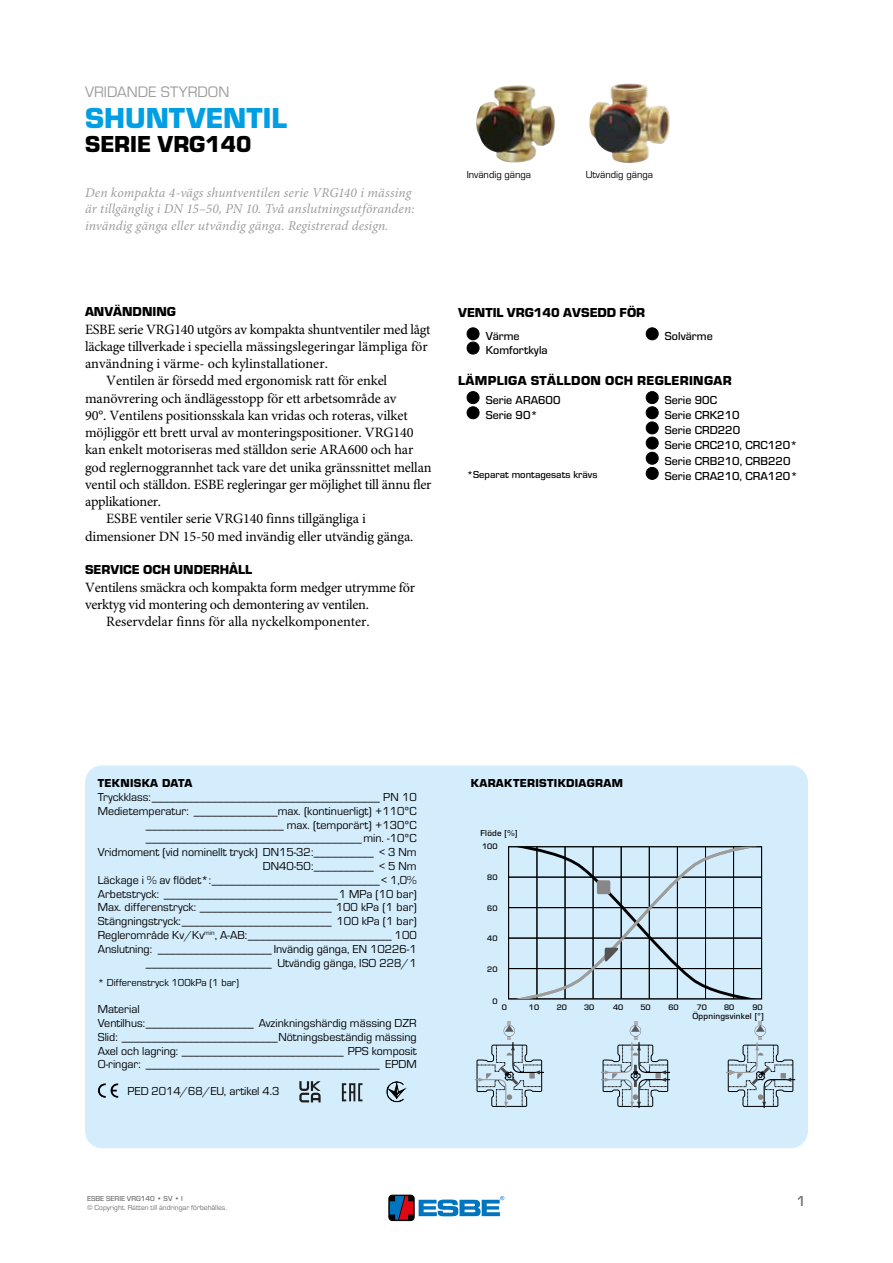
<style>
.page{position:relative;width:893px;height:1263px;background:#fff}
.page>*{position:absolute;margin:0;border:0;box-sizing:border-box;transform-origin:0 0}
.t1{font:700 30px "ESBE Eurostile";color:#009fe3}
.t2{font:700 24px "ESBE Eurostile";color:#000}
.t3{font:15.75px "ESBE Eurostile";color:#9d9d9c}
.t4{font:500 15px "ESBE Eurostile";color:#706f6f}
.t5{font:14.25px "Minion Pro";letter-spacing:-.01em;color:#000}
.t6{font:italic 13.5px/16.5px "Minion Pro";letter-spacing:.005em;color:#9d9d9c}
.t7{font:700 13.5px "ESBE Eurostile";color:#000}
.t8{font:700 13.5px "ESBE Eurostile";letter-spacing:.025em;color:#000}
.t9{font:12px/13.8px "ESBE Eurostile";color:#000;text-align:right}
.t10{font:500 12px/15.1px "ESBE Eurostile";color:#000}
.t11{font:700 12px "ESBE Eurostile";letter-spacing:.025em;color:#000}
.t12{font:10.5px "ESBE Eurostile";color:#000}
.t13{font:500 10.5px "ESBE Eurostile";color:#000}
.t14{font:500 9px "ESBE Eurostile";letter-spacing:.025em;color:#000}
.t15{font:500 8.25px "ESBE Eurostile";color:#000}
.t16{font:7.5px "ESBE Eurostile";color:#706f6f}
.t17{font:500 7.5px "ESBE Eurostile";color:#706f6f}
</style>
<div class="page">
<div style="left:85px;top:765px;width:723px;height:383px;background:#d4edfc;border-radius:17px"></div>
<svg style="left:600px;top:1022px;width:71px;height:86px"></svg>
<svg style="left:474px;top:1022px;width:70px;height:86px"></svg>
<svg style="left:726px;top:1022px;width:70px;height:86px"></svg>
<hr style="left:509px;top:999px;width:253px;height:1px;background:#000">
<svg style="left:508px;top:846px;width:254px;height:153px"></svg>
<img style="left:495px;top:85px;width:22px;height:5px">
<img style="left:610px;top:83px;width:18px;height:15px">
<div style="left:467px;top:328px;width:12px;height:12px;background:#000;border-radius:50%"></div>
<div style="left:467px;top:327px;width:12px;height:13px;border:1px solid #000;border-radius:50%"></div>
<div style="left:467px;top:342px;width:12px;height:12px;background:#000;border-radius:50%"></div>
<div style="left:467px;top:342px;width:12px;height:12px;border:1px solid #000;border-radius:50%"></div>
<div style="left:646px;top:328px;width:12px;height:12px;background:#000;border-radius:50%"></div>
<div style="left:646px;top:327px;width:13px;height:13px;border:1px solid #000;border-radius:50%"></div>
<div style="left:467px;top:392px;width:12px;height:12px;background:#000;border-radius:50%"></div>
<div style="left:467px;top:391px;width:12px;height:13px;border:1px solid #000;border-radius:50%"></div>
<div style="left:467px;top:407px;width:12px;height:12px;background:#000;border-radius:50%"></div>
<div style="left:467px;top:406px;width:12px;height:13px;border:1px solid #000;border-radius:50%"></div>
<div style="left:646px;top:392px;width:12px;height:12px;background:#000;border-radius:50%"></div>
<div style="left:646px;top:391px;width:13px;height:13px;border:1px solid #000;border-radius:50%"></div>
<div style="left:646px;top:407px;width:12px;height:12px;background:#000;border-radius:50%"></div>
<div style="left:646px;top:406px;width:13px;height:13px;border:1px solid #000;border-radius:50%"></div>
<div style="left:646px;top:422px;width:12px;height:12px;background:#000;border-radius:50%"></div>
<div style="left:646px;top:421px;width:13px;height:13px;border:1px solid #000;border-radius:50%"></div>
<div style="left:646px;top:437px;width:12px;height:12px;background:#000;border-radius:50%"></div>
<div style="left:646px;top:437px;width:13px;height:12px;border:1px solid #000;border-radius:50%"></div>
<div style="left:646px;top:452px;width:12px;height:12px;background:#000;border-radius:50%"></div>
<div style="left:646px;top:452px;width:13px;height:13px;border:1px solid #000;border-radius:50%"></div>
<div style="left:646px;top:467px;width:12px;height:12px;background:#000;border-radius:50%"></div>
<div style="left:646px;top:467px;width:13px;height:13px;border:1px solid #000;border-radius:50%"></div>
<svg style="left:342px;top:1083px;width:20px;height:18px"></svg>
<svg style="left:299px;top:1081px;width:22px;height:21px"></svg>
<svg style="left:98px;top:1083px;width:20px;height:15px"></svg>
<svg style="left:386px;top:1081px;width:18px;height:21px"></svg>
<div style="left:389px;top:1195px;width:25px;height:25px;border:1px solid #000;border-radius:4px"></div>
<svg style="left:390px;top:1196px;width:23px;height:24px"></svg>
<svg style="left:419px;top:1196px;width:85px;height:20px"></svg>
<h3 class="t3" style="left:85px;top:83px;width:146px">VRIDANDE STYRDON</h3>
<h1 class="t1" style="left:85px;top:102px;width:203px">SHUNTVENTIL</h1>
<h2 class="t2" style="left:85px;top:131px;width:168px">SERIE VRG140</h2>
<p class="t6" style="left:85px;top:185px;width:331px">Den kompakta 4-vägs shuntventilen serie VRG140 i mässing är tillgänglig i DN 15–50, PN 10. Två anslutningsutföranden: invändig gänga eller utvändig gänga. Registrerad design.</p>
<p class="t12" style="left:467px;top:169px;width:66px">Invändig gänga</p>
<p class="t12" style="left:586px;top:169px;width:69px">Utvändig gänga</p>
<p class="t7" style="left:85px;top:304px;width:92px">ANVÄNDNING</p>
<p class="t5" style="left:85px;top:320px;width:347px">ESBE serie VRG140 utgörs av kompakta shuntventiler med lågt</p>
<p class="t5" style="left:85px;top:338px;width:344px">läckage tillverkade i speciella mässingslegeringar lämpliga för</p>
<p class="t5" style="left:85px;top:355px;width:244px">användning i värme- och kylinstallationer.</p>
<p class="t5" style="left:106px;top:372px;width:282px">Ventilen är försedd med ergonomisk ratt för enkel</p>
<p class="t5" style="left:85px;top:389px;width:313px">manövrering och ändlägesstopp för ett arbetsområde av</p>
<p class="t5" style="left:85px;top:407px;width:324px">90°. Ventilens positionsskala kan vridas och roteras, vilket</p>
<p class="t5" style="left:85px;top:424px;width:330px">möjliggör ett brett urval av monteringspositioner. VRG140</p>
<p class="t5" style="left:85px;top:441px;width:330px">kan enkelt motoriseras med ställdon serie ARA600 och har</p>
<p class="t5" style="left:85px;top:459px;width:348px">god reglernoggrannhet tack vare det unika gränssnittet mellan</p>
<p class="t5" style="left:85px;top:476px;width:348px">ventil och ställdon. ESBE regleringar ger möjlighet till ännu fler</p>
<p class="t5" style="left:85px;top:493px;width:78px">applikationer.</p>
<p class="t5" style="left:106px;top:510px;width:261px">ESBE ventiler serie VRG140 finns tillgängliga i</p>
<p class="t5" style="left:85px;top:528px;width:330px">dimensioner DN 15-50 med invändig eller utvändig gänga.</p>
<p class="t7" style="left:85px;top:562px;width:169px">SERVICE OCH UNDERHÅLL</p>
<p class="t5" style="left:85px;top:578px;width:331px">Ventilens smäckra och kompakta form medger utrymme för</p>
<p class="t5" style="left:85px;top:596px;width:286px">verktyg vid montering och demontering av ventilen.</p>
<p class="t5" style="left:106px;top:613px;width:265px">Reservdelar finns för alla nyckelkomponenter.</p>
<p class="t7" style="left:458px;top:305px;width:189px">VENTIL VRG140 AVSEDD FÖR</p>
<p class="t10" style="left:486px;top:329px;width:63px;line-height:14.2px">Värme<br>Komfortkyla</p>
<p class="t10" style="left:665px;top:329px;width:49px">Solvärme</p>
<p class="t10" style="left:486px;top:393px;width:76px">Serie ARA600<br>Serie 90*</p>
<p class="t8" style="left:458px;top:373px;width:275px">LÄMPLIGA STÄLLDON OCH REGLERINGAR</p>
<p class="t10" style="left:665px;top:393px;width:134px">Serie 90C<br>Serie CRK210<br>Serie CRD220<br>Serie CRC210, CRC120*<br>Serie CRB210, CRB220<br>Serie CRA210, CRA120*</p>
<p class="t13" style="left:467px;top:469px;width:132px">*Separat montagesats krävs</p>
<p class="t11" style="left:98px;top:777px;width:96px">TEKNISKA DATA</p>
<p class="t9" style="left:98px;top:790px;width:320px">Tryckklass:______________________________________ PN 10<br>Medietemperatur: ______________max. (kontinuerligt) +110ºC _______________________ max. (temporärt) +130ºC ____________________________________ min. -10ºC Vridmoment (vid nominellt tryck) DN15-32:__________ &lt; 3 Nm DN40-50:__________ &lt; 5 Nm<br>Läckage i % av flödet*:____________________________&lt; 1,0% Arbetstryck: _____________________________1 MPa (10 bar)<br>Max. differenstryck: ______________________ 100 kPa (1 bar)<br>Stängningstryck:_________________________ 100 kPa (1 bar)<br>Reglerområde Kv/Kv<sup>min</sup>, A-AB:________________________ 100<br>Anslutning: ___________________ Invändig gänga, EN 10226-1 _____________________ Utvändig gänga, ISO 228/1</p>
<p class="t12" style="left:98px;top:976px;width:143px">* Differenstryck 100kPa (1 bar)</p>
<p class="t9" style="left:98px;top:1002px;width:320px;text-align:left">Material<br>Ventilhus:__________________ Avzinkningshärdig mässing DZR Slid: __________________________Nötningsbeständig mässing Axel och lagring: ___________________________ PPS komposit O-ringar: _______________________________________ EPDM</p>
<p class="t9" style="left:128px;top:1084px;width:153px">PED 2014/68/EU, artikel 4.3</p>
<p class="t17" style="left:87px;top:1194px;width:97px">ESBE SERIE VRG140 • SV • I</p>
<p class="t16" style="left:87px;top:1203px;width:141px">© Copyright. Rätten till ändringar förbehålles.</p>
<p class="t11" style="left:471px;top:777px;width:153px">KARAKTERISTIKDIAGRAM</p>
<p class="t14" style="left:480px;top:828px;width:38px">Flöde [%]</p>
<p class="t15" style="left:482px;top:842px;width:17px">100</p>
<p class="t15" style="left:487px;top:872px;width:12px">80</p>
<p class="t15" style="left:487px;top:904px;width:12px">60</p>
<p class="t15" style="left:487px;top:933px;width:12px">40</p>
<p class="t15" style="left:487px;top:965px;width:12px">20</p>
<p class="t15" style="left:492px;top:997px;width:7px">0</p>
<p class="t15" style="left:502px;top:1002px;width:7px">0</p>
<p class="t15" style="left:529px;top:1002px;width:12px">10</p>
<p class="t15" style="left:557px;top:1002px;width:12px">20</p>
<p class="t15" style="left:584px;top:1002px;width:12px">30</p>
<p class="t15" style="left:613px;top:1002px;width:12px">40</p>
<p class="t15" style="left:640px;top:1002px;width:12px">50</p>
<p class="t15" style="left:668px;top:1002px;width:12px">60</p>
<p class="t15" style="left:697px;top:1002px;width:12px">70</p>
<p class="t15" style="left:724px;top:1002px;width:12px">80</p>
<p class="t15" style="left:752px;top:1002px;width:12px">90</p>
<p class="t14" style="left:692px;top:1011px;width:73px">Öppningsvinkel [°]</p>
<p class="t4" style="left:796px;top:1193px;width:11px">1</p>
</div>
